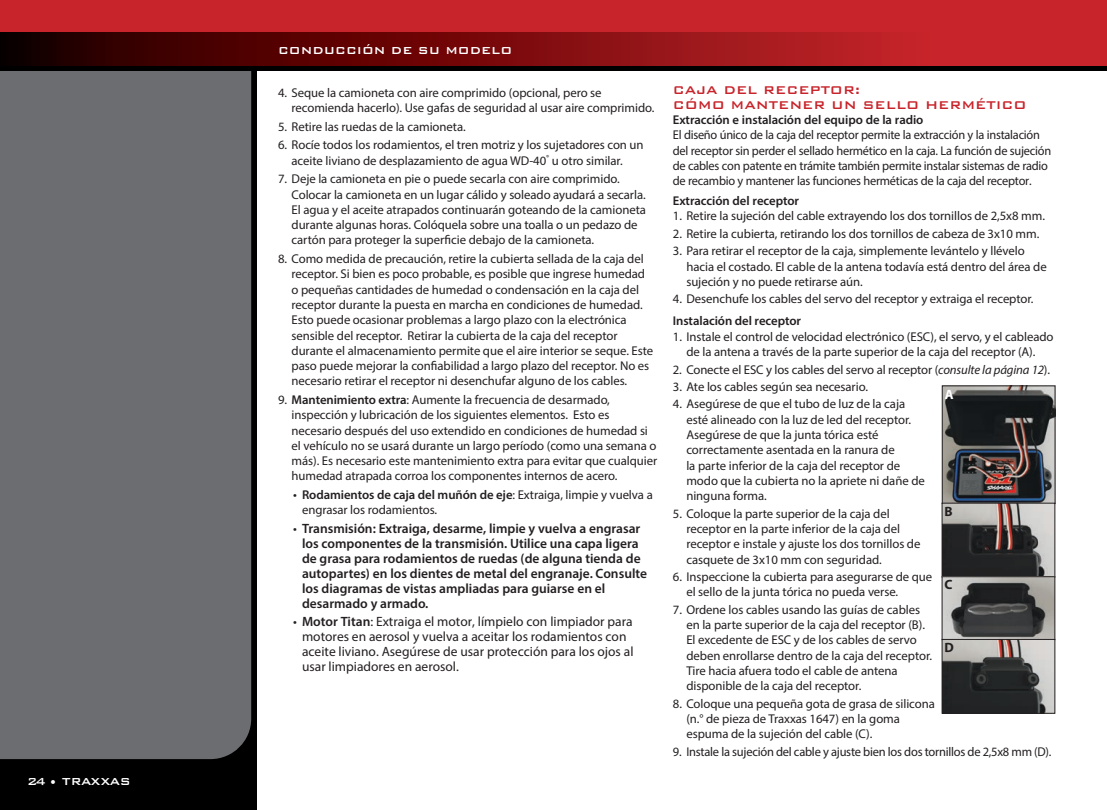
<style>
.page{position:relative;width:1107px;height:810px;background:#fff}
.page>*{position:absolute;margin:0;border:0;box-sizing:border-box;transform-origin:0 0}
.t1{font:500 15px "Bank Gothic BT";letter-spacing:-.005em;color:#c8242b}
.t2{font:600 13.5px/15px "Myriad Pro";color:#231f20}
.t3{font:13.5px/15px "Myriad Pro";color:#231f20}
.t4{font:500 13.5px "Bank Gothic BT";color:#fff}
.t5{font:500 13.5px "Bank Gothic BT";letter-spacing:-.02em;color:#fff}
.t6{font:700 13.5px "Myriad Pro";color:#231f20}
.t7{font:700 13.5px "Myriad Pro";color:#fff}
.t8{font:12.75px/15.3px "Myriad Pro";letter-spacing:-.005em;color:#231f20}
.t9{font:600 12.75px "Myriad Pro";letter-spacing:-.005em;color:#231f20}
.s1{font-weight:600}
.s2{font-size:13.5px}
.s3{font-weight:400}
.s4{font-style:italic}
</style>
<div class="page">
<div style="left:0;top:13px;width:256px;height:797px;background:#000"></div>
<div style="left:0;top:71px;width:251px;height:688px;background:#6c6d70"></div>
<div style="left:0;top:0;width:1107px;height:70px;background:#000"></div>
<div style="left:0;top:0;width:1107px;height:51px;background:#c8242b"></div>
<svg style="left:0;top:32px;width:1107px;height:34px;background:#7f0f12"></svg>
<img style="left:944px;top:388px;width:109px;height:324px">
<div style="left:942px;top:386px;width:113px;height:118px;border:1px solid #231f20"></div>
<div style="left:942px;top:503px;width:113px;height:74px;border:1px solid #231f20"></div>
<div style="left:942px;top:576px;width:113px;height:64px;border:1px solid #231f20"></div>
<div style="left:942px;top:639px;width:113px;height:75px;border:1px solid #231f20"></div>
<p class="t5" style="left:27px;top:774px;width:105px">24 • TRAXXAS</p>
<p class="t4" style="left:278px;top:43px;width:236px">CONDUCCIÓN DE SU MODELO</p>
<p class="t8" style="left:292px;top:85px;width:364px;text-indent:-14px">4. Seque la camioneta con aire comprimido (opcional, pero se recomienda hacerlo). Use gafas de seguridad al usar aire comprimido.</p>
<p class="t8" style="left:278px;top:119px;width:189px">5. Retire las ruedas de la camioneta.</p>
<p class="t8" style="left:278px;top:137px;width:367px;text-align:center">6. Rocíe todos los rodamientos, el tren motriz y los sujetadores con un aceite liviano de desplazamiento de agua WD-40<sup>®</sup> u otro similar.</p>
<p class="t8" style="left:292px;top:171px;width:356px;text-indent:-14px">7. Deje la camioneta en pie o puede secarla con aire comprimido.<br>Colocar la camioneta en un lugar cálido y soleado ayudará a secarla.<br>El agua y el aceite atrapados continuarán goteando de la camioneta durante algunas horas. Colóquela sobre una toalla o un pedazo de cartón para proteger la superficie debajo de la camioneta.</p>
<p class="t8" style="left:292px;top:251px;width:363px;text-indent:-14px">8. Como medida de precaución, retire la cubierta sellada de la caja del receptor. Si bien es poco probable, es posible que ingrese humedad o pequeñas cantidades de humedad o condensación en la caja del receptor durante la puesta en marcha en condiciones de humedad.<br>Esto puede ocasionar problemas a largo plazo con la electrónica sensible del receptor. Retirar la cubierta de la caja del receptor durante el almacenamiento permite que el aire interior se seque. Este paso puede mejorar la confiabilidad a largo plazo del receptor. No es necesario retirar el receptor ni desenchufar alguno de los cables.</p>
<p class="t8" style="left:292px;top:392px;width:367px;text-indent:-14px">9. <span class="s1">Mantenimiento extra</span>: Aumente la frecuencia de desarmado, inspección y lubricación de los siguientes elementos. Esto es necesario después del uso extendido en condiciones de humedad si el vehículo no se usará durante un largo período (como una semana o más). Es necesario este mantenimiento extra para evitar que cualquier humedad atrapada corroa los componentes internos de acero.</p>
<p class="t8" style="left:302px;top:487px;width:352px;text-indent:-9px"><span class="s2">•</span> <span class="s1">Rodamientos de caja del muñón de eje</span>: Extraiga, limpie y vuelva a engrasar los rodamientos.</p>
<p class="t2" style="left:302px;top:520px;width:347px;text-indent:-9px"><span class="s3">•</span> Transmisión: Extraiga, desarme, limpie y vuelva a engrasar los componentes de la transmisión. Utilice una capa ligera de grasa para rodamientos de ruedas (de alguna tienda de autopartes) en los dientes de metal del engranaje. Consulte los diagramas de vistas ampliadas para guiarse en el desarmado y armado.</p>
<p class="t3" style="left:302px;top:614px;width:333px;text-indent:-9px">• <span class="s1">Motor Titan</span>: Extraiga el motor, límpielo con limpiador para motores en aerosol y vuelva a aceitar los rodamientos con aceite liviano. Asegúrese de usar protección para los ojos al usar limpiadores en aerosol.</p>
<p class="t1" style="left:673px;top:82px;width:189px">CAJA DEL RECEPTOR:</p>
<p class="t1" style="left:673px;top:97px;width:355px">CÓMO MANTENER UN SELLO HERMÉTICO</p>
<p class="t9" style="left:673px;top:112px;width:252px">Extracción e instalación del equipo de la radio</p>
<p class="t8" style="left:673px;top:127px;width:380px">El diseño único de la caja del receptor permite la extracción y la instalación del receptor sin perder el sellado hermético en la caja. La función de sujeción de cables con patente en trámite también permite instalar sistemas de radio de recambio y mantener las funciones herméticas de la caja del receptor.</p>
<p class="t9" style="left:673px;top:193px;width:128px">Extracción del receptor</p>
<p class="t8" style="left:673px;top:208px;width:374px">1. Retire la sujeción del cable extrayendo los dos tornillos de 2,5x8 mm.</p>
<p class="t8" style="left:673px;top:226px;width:368px">2. Retire la cubierta, retirando los dos tornillos de cabeza de 3x10 mm.</p>
<p class="t8" style="left:686px;top:243px;width:362px;text-indent:-14px">3. Para retirar el receptor de la caja, simplemente levántelo y llévelo hacia el costado. El cable de la antena todavía está dentro del área de sujeción y no puede retirarse aún.</p>
<p class="t8" style="left:673px;top:291px;width:362px">4. Desenchufe los cables del servo del receptor y extraiga el receptor.</p>
<p class="t9" style="left:673px;top:313px;width:130px">Instalación del receptor</p>
<p class="t8" style="left:673px;top:329px;width:382px;text-align:center">1. Instale el control de velocidad electrónico (ESC), el servo, y el cableado de la antena a través de la parte superior de la caja del receptor (A).</p>
<p class="t8" style="left:673px;top:361px;width:379px">2. Conecte el ESC y los cables del servo al receptor (<span class="s4">consulte la página 12</span>).</p>
<p class="t8" style="left:673px;top:379px;width:197px">3. Ate los cables según sea necesario.</p>
<p class="t8" style="left:686px;top:396px;width:240px;text-indent:-14px">4. Asegúrese de que el tubo de luz de la caja esté alineado con la luz de led del receptor.<br>Asegúrese de que la junta tórica esté correctamente asentada en la ranura de<br>la parte inferior de la caja del receptor de modo que la cubierta no la apriete ni dañe de ninguna forma.</p>
<p class="t8" style="left:686px;top:506px;width:236px;text-indent:-14px">5. Coloque la parte superior de la caja del receptor en la parte inferior de la caja del receptor e instale y ajuste los dos tornillos de casquete de 3x10 mm con seguridad.</p>
<p class="t8" style="left:686px;top:569px;width:247px;text-indent:-14px">6. Inspeccione la cubierta para asegurarse de que el sello de la junta tórica no pueda verse.</p>
<p class="t8" style="left:686px;top:602px;width:247px;text-indent:-14px">7. Ordene los cables usando las guías de cables en la parte superior de la caja del receptor (B).<br>El excedente de ESC y de los cables de servo deben enrollarse dentro de la caja del receptor.<br>Tire hacia afuera todo el cable de antena disponible de la caja del receptor.</p>
<p class="t8" style="left:686px;top:696px;width:250px;text-indent:-14px">8. Coloque una pequeña gota de grasa de silicona (n.° de pieza de Traxxas 1647) en la goma espuma de la sujeción del cable (C).</p>
<p class="t8" style="left:673px;top:744px;width:380px">9. Instale la sujeción del cable y ajuste bien los dos tornillos de 2,5x8 mm (D).</p>
<p class="t7" style="left:945px;top:385px;width:10px">A</p>
<p class="t6" style="left:945px;top:503px;width:10px">B</p>
<p class="t6" style="left:945px;top:575px;width:10px">C</p>
<p class="t6" style="left:945px;top:639px;width:11px">D</p>
</div>
